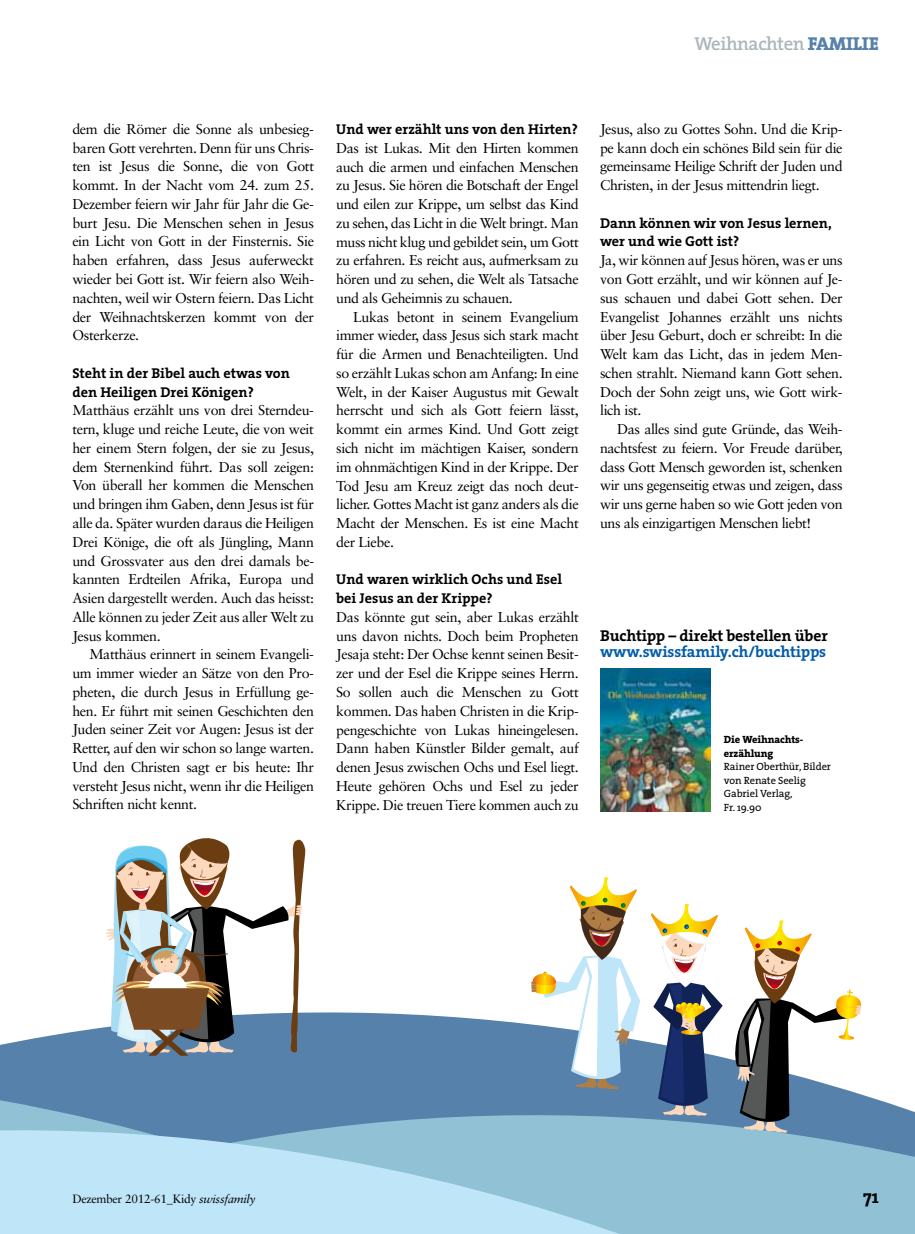
<style>
.page{position:relative;width:915px;height:1234px;background:#fff}
.page>*{position:absolute;margin:0;border:0;box-sizing:border-box;transform-origin:0 0}
.t1{font:600 18.75px "The Serif";letter-spacing:-.025em;color:#acb7bc}
.t2{font:700 18.75px "The Serif";color:#000}
.t3{font:700 15.75px "The Serif";letter-spacing:-.01em;color:#000}
.t4{font:700 15.75px "The Serif";letter-spacing:-.01em;color:#005da9}
.t5{font:14.25px/18.8px "Sabon";letter-spacing:-.025em;color:#000;text-align:justify}
.t6{font:700 14.25px/18.8px "The Serif";color:#000}
.t7{font:12px "Sabon";letter-spacing:-.025em;color:#000}
.t8{font:10.5px/13.5px "The Serif";letter-spacing:-.01em;color:#000}
.t9{font:800 10.5px/13.5px "The Serif";letter-spacing:-.01em;color:#000}
.s1{font-weight:800;color:#5681aa}
.s2{font-style:italic}
</style>
<div class="page">
<svg style="left:792px;top:1005px;width:122px;height:228px;fill:#90c1d5"></svg>
<svg style="left:0;top:1005px;width:792px;height:228px;background:#8db7d1"></svg>
<svg style="left:733px;top:920px;width:128px;height:213px"></svg>
<svg style="left:650px;top:903px;width:72px;height:213px"></svg>
<svg style="left:530px;top:877px;width:110px;height:213px"></svg>
<svg style="left:105px;top:838px;width:201px;height:217px"></svg>
<img style="left:600px;top:668px;width:110px;height:143px">
<h1 class="t1" style="left:694px;top:28px;width:186px">Weihnachten <span class="s1">familie</span></h1>
<p class="t5" style="left:72px;top:119px;width:243px">dem die Römer die Sonne als unbesieg&shy;baren Gott verehrten. Denn für uns Chris&shy;ten ist Jesus die Sonne, die von Gott kommt. In der Nacht vom 24. zum 25.<br>Dezember feiern wir Jahr für Jahr die Ge&shy;burt Jesu. Die Menschen sehen in Jesus ein Licht von Gott in der Finsternis. Sie haben erfahren, dass Jesus auferweckt wieder bei Gott ist. Wir feiern also Weih&shy;nachten, weil wir Ostern feiern. Das Licht der Weihnachtskerzen kommt von der Osterkerze.</p>
<p class="t6" style="left:72px;top:363px;width:219px">Steht in der Bibel auch etwas von den Heiligen Drei Königen?</p>
<p class="t5" style="left:72px;top:401px;width:243px">Matthäus erzählt uns von drei Sterndeu&shy;tern, kluge und reiche Leute, die von weit her einem Stern folgen, der sie zu Jesus, dem Sternenkind führt. Das soll zeigen:<br>Von überall her kommen die Menschen und bringen ihm Gaben, denn Jesus ist für alle da. Später wurden daraus die Heiligen Drei Könige, die oft als Jüngling, Mann und Grossvater aus den drei damals be&shy;kannten Erdteilen Afrika, Europa und Asien dargestellt werden. Auch das heisst:<br>Alle können zu jeder Zeit aus aller Welt zu Jesus kommen.</p>
<p class="t5" style="left:72px;top:644px;width:243px;text-indent:17px">Matthäus erinnert in seinem Evangeli&shy;um immer wieder an Sätze von den Pro&shy;pheten, die durch Jesus in Erfüllung ge&shy;hen. Er führt mit seinen Geschichten den Juden seiner Zeit vor Augen: Jesus ist der Retter, auf den wir schon so lange warten.<br>Und den Christen sagt er bis heute: Ihr versteht Jesus nicht, wenn ihr die Heiligen Schriften nicht kennt.</p>
<p class="t6" style="left:336px;top:119px;width:243px">Und wer erzählt uns von den Hirten?</p>
<p class="t5" style="left:336px;top:138px;width:244px">Das ist Lukas. Mit den Hirten kommen auch die armen und einfachen Menschen zu Jesus. Sie hören die Botschaft der Engel und eilen zur Krippe, um selbst das Kind zu sehen, das Licht in die Welt bringt. Man muss nicht klug und gebildet sein, um Gott zu erfahren. Es reicht aus, aufmerksam zu hören und zu sehen, die Welt als Tatsache und als Geheimnis zu schauen.</p>
<p class="t5" style="left:336px;top:307px;width:244px;text-indent:17px">Lukas betont in seinem Evangelium immer wieder, dass Jesus sich stark macht für die Armen und Benachteiligten. Und so erzählt Lukas schon am Anfang: In eine Welt, in der Kaiser Augustus mit Gewalt herrscht und sich als Gott feiern lässt, kommt ein armes Kind. Und Gott zeigt sich nicht im mächtigen Kaiser, sondern im ohnmächtigen Kind in der Krippe. Der Tod Jesu am Kreuz zeigt das noch deut&shy;licher. Gottes Macht ist ganz anders als die Macht der Menschen. Es ist eine Macht der Liebe.</p>
<p class="t6" style="left:336px;top:569px;width:227px">Und waren wirklich Ochs und Esel bei Jesus an der Krippe?</p>
<p class="t5" style="left:336px;top:607px;width:244px">Das könnte gut sein, aber Lukas erzählt uns davon nichts. Doch beim Propheten Jesaja steht: Der Ochse kennt seinen Besit&shy;zer und der Esel die Krippe seines Herrn.<br>So sollen auch die Menschen zu Gott kommen. Das haben Christen in die Krip&shy;pengeschichte von Lukas hineingelesen.<br>Dann haben Künstler Bilder gemalt, auf denen Jesus zwischen Ochs und Esel liegt.<br>Heute gehören Ochs und Esel zu jeder Krippe. Die treuen Tiere kommen auch zu</p>
<p class="t5" style="left:600px;top:119px;width:244px">Jesus, also zu Gottes Sohn. Und die Krip&shy;pe kann doch ein schönes Bild sein für die gemeinsame Heilige Schrift der Juden und Christen, in der Jesus mittendrin liegt.</p>
<p class="t6" style="left:600px;top:213px;width:233px">Dann können wir von Jesus lernen, wer und wie Gott ist?</p>
<p class="t5" style="left:600px;top:251px;width:244px">Ja, wir können auf Jesus hören, was er uns von Gott erzählt, und wir können auf Je&shy;sus schauen und dabei Gott sehen. Der Evangelist Johannes erzählt uns nichts über Jesu Geburt, doch er schreibt: In die Welt kam das Licht, das in jedem Men&shy;schen strahlt. Niemand kann Gott sehen.<br>Doch der Sohn zeigt uns, wie Gott wirk&shy;lich ist.</p>
<p class="t5" style="left:600px;top:419px;width:244px;text-indent:17px">Das alles sind gute Gründe, das Weih&shy;nachtsfest zu feiern. Vor Freude darüber, dass Gott Mensch geworden ist, schenken wir uns gegenseitig etwas und zeigen, dass wir uns gerne haben so wie Gott jeden von uns als einzigartigen Menschen liebt!</p>
<p class="t3" style="left:600px;top:622px;width:229px">Buchtipp – direkt bestellen über</p>
<p class="t4" style="left:600px;top:638px;width:227px">www.swissfamily.ch/buchtipps</p>
<p class="t9" style="left:723px;top:732px;width:81px">Die Weihnachts&shy;erzählung</p>
<p class="t8" style="left:723px;top:759px;width:109px">Rainer Oberthür, Bilder von Renate Seelig<br>Gabriel Verlag,<br>Fr. 19.90</p>
<p class="t7" style="left:72px;top:1191px;width:185px">Dezember 2012-61<span class="s2">_</span>Kidy <span class="s2">swissfamily</span></p>
<h1 class="t2" style="left:863px;top:1180px;width:17px">71</h1>
</div>
